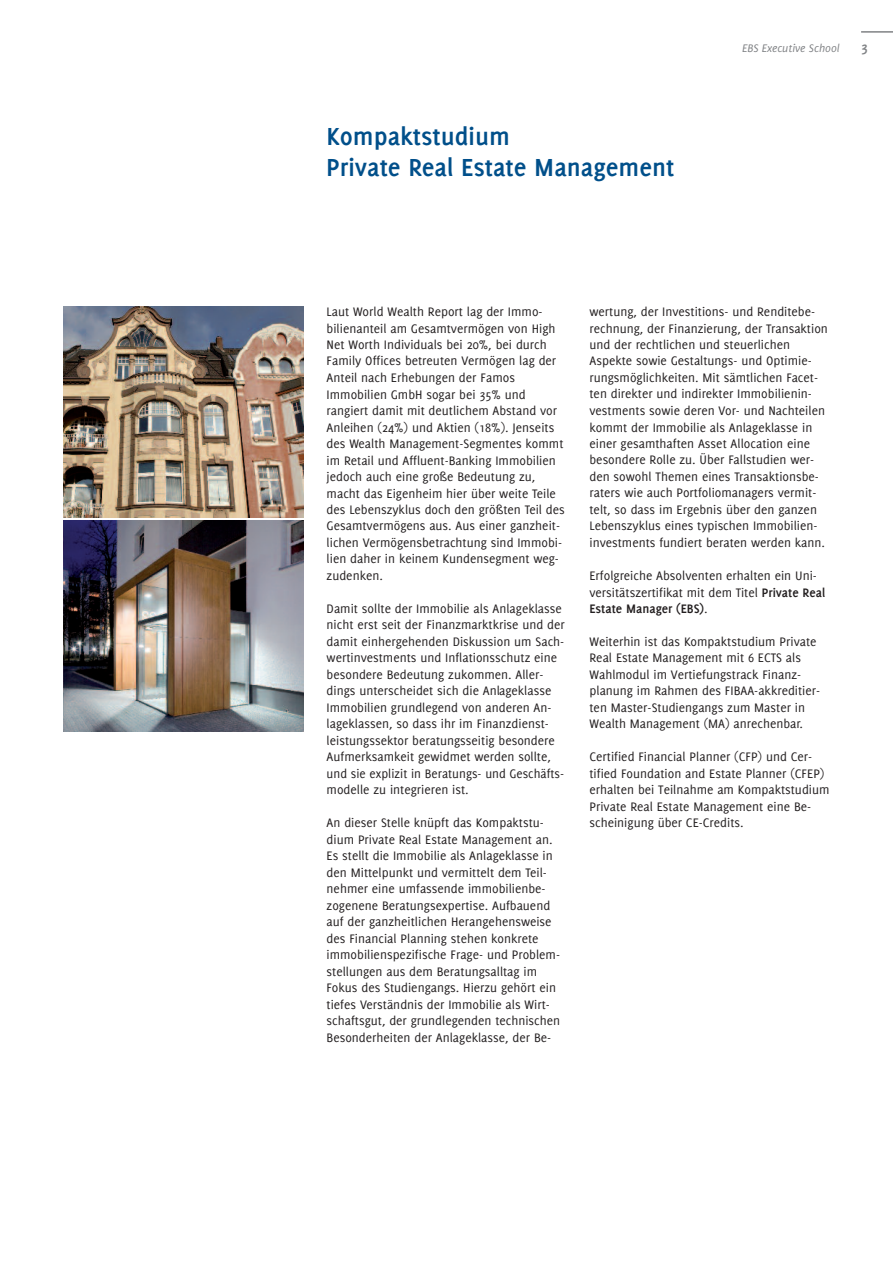
<style>
.page{position:relative;width:893px;height:1263px;background:#fff}
.page>*{position:absolute;margin:0;border:0;box-sizing:border-box;transform-origin:0 0}
.t1{font:700 27px/31.5px "Delicious";color:#004f8a}
.t2{font:700 15px "Delicious";color:#808285}
.t3{font:13.5px/16.5px "Delicious";color:#231f20}
.t4{font:italic 12px "Delicious";color:#808285}
.s1{font-weight:700}
</style>
<div class="page">
<hr style="left:861px;top:31px;width:32px;height:2px;background:#808285">
<img style="left:64px;top:306px;width:239px;height:211px">
<img style="left:64px;top:520px;width:239px;height:211px">
<h1 class="t1" style="left:327px;top:122px;width:349px">Kompaktstudium<br>Private Real Estate Management</h1>
<p class="t4" style="left:742px;top:41px;width:99px">EBS Executive School</p>
<p class="t2" style="left:861px;top:42px;width:8px">3</p>
<p class="t3" style="left:327px;top:304px;width:240px">Laut World Wealth Report lag der Immo&shy;bilienanteil am Gesamtvermögen von High Net Worth Individuals bei 20%, bei durch Family Offices betreuten Vermögen lag der Anteil nach Erhebungen der Famos Immobilien GmbH sogar bei 35% und rangiert damit mit deutlichem Abstand vor Anleihen (24%) und Aktien (18%). Jenseits des Wealth Management-Segmentes kommt im Retail und Affluent-Banking Immobilien jedoch auch eine große Bedeutung zu, macht das Eigenheim hier über weite Teile des Lebenszyklus doch den größten Teil des Gesamtvermögens aus. Aus einer ganzheit&shy;lichen Vermögensbetrachtung sind Immobi&shy;lien daher in keinem Kundensegment weg&shy;zudenken.</p>
<p class="t3" style="left:327px;top:601px;width:240px">Damit sollte der Immobilie als Anlageklasse nicht erst seit der Finanzmarktkrise und der damit einhergehenden Diskussion um Sach&shy;wertinvestments und Inflationsschutz eine besondere Bedeutung zukommen. Aller&shy;dings unterscheidet sich die Anl ageklasse Immobilien grundlegend von anderen An - lageklassen, so dass ihr im Finanzdienst - leis tungssektor beratungsseitig besondere Aufmerksamkeit gewidmet werden sollte, und sie explizit in Beratungs- und Geschäfts&shy;modelle zu integrieren ist.</p>
<p class="t3" style="left:327px;top:815px;width:235px">An dieser Stelle knüpft das Kompaktstu - dium Private Real Estate Management an.<br>Es stellt die Immobilie als Anlageklasse in den Mittelpunkt und vermittelt dem Teil - nehmer eine umfassende immobilien be - zogenene Beratungsexpertise. Aufbauend auf der ganzheitlichen Herangehensweise des Financial Planning stehen konkrete immobilienspezifische Frage- und Problem&shy;stellungen aus dem Beratungsalltag im Fokus des Studiengangs. Hierzu gehört ein tiefes Verständnis der Immobilie als Wirt&shy;schaftsgut, der grundlegenden technischen Besonderheiten der Anlageklasse, der Be -</p>
<p class="t3" style="left:589px;top:304px;width:240px">wertung, der Investitions- und Renditebe&shy;rechnung, der Finanzierung, der Transaktion und der rechtlichen und steuerlichen Aspekte sowie Gestaltungs- und Optimie&shy;rungsmöglichkeiten. Mit sämtlichen Facet&shy;ten direkter und indirekter Immobilienin&shy;vestments sowie deren Vor- und Nachteilen kommt der Immobilie als Anlageklasse in einer gesamthaften Asset Allocation eine besondere Rolle zu. Über Fallstudien wer&shy;den sowohl Themen eines Transaktionsbe&shy;raters wie auch Portfoliomanagers vermit&shy;telt, so dass im Ergebnis über den ganzen Lebenszyklus eines typischen Immobilien - investments fundiert beraten werden kann.</p>
<p class="t3" style="left:589px;top:568px;width:237px">Erfolgreiche Absolventen erhalten ein Uni&shy;versitätszertifikat mit dem Titel <span class="s1">Private Real<br>Estate Manager (EBS)</span>.</p>
<p class="t3" style="left:589px;top:634px;width:232px">Weiterhin ist das Kompaktstudium Private Real Estate Management mit 6 ECTS als Wahlmodul im Vertiefungstrack Finanz - planung im Rahmen des FIBAA-akkreditier&shy;ten Master-Studiengangs zum Master in Wealth Management (MA) anrechenbar.</p>
<p class="t3" style="left:589px;top:749px;width:242px">Certified Financial Planner (CFP) und Cer - tified Foundation and Estate Planner (CFEP) erhalten bei Teilnahme am Kompaktstudium Private Real Estate Management eine Be - scheinigung über CE-Credits.</p>
</div>
